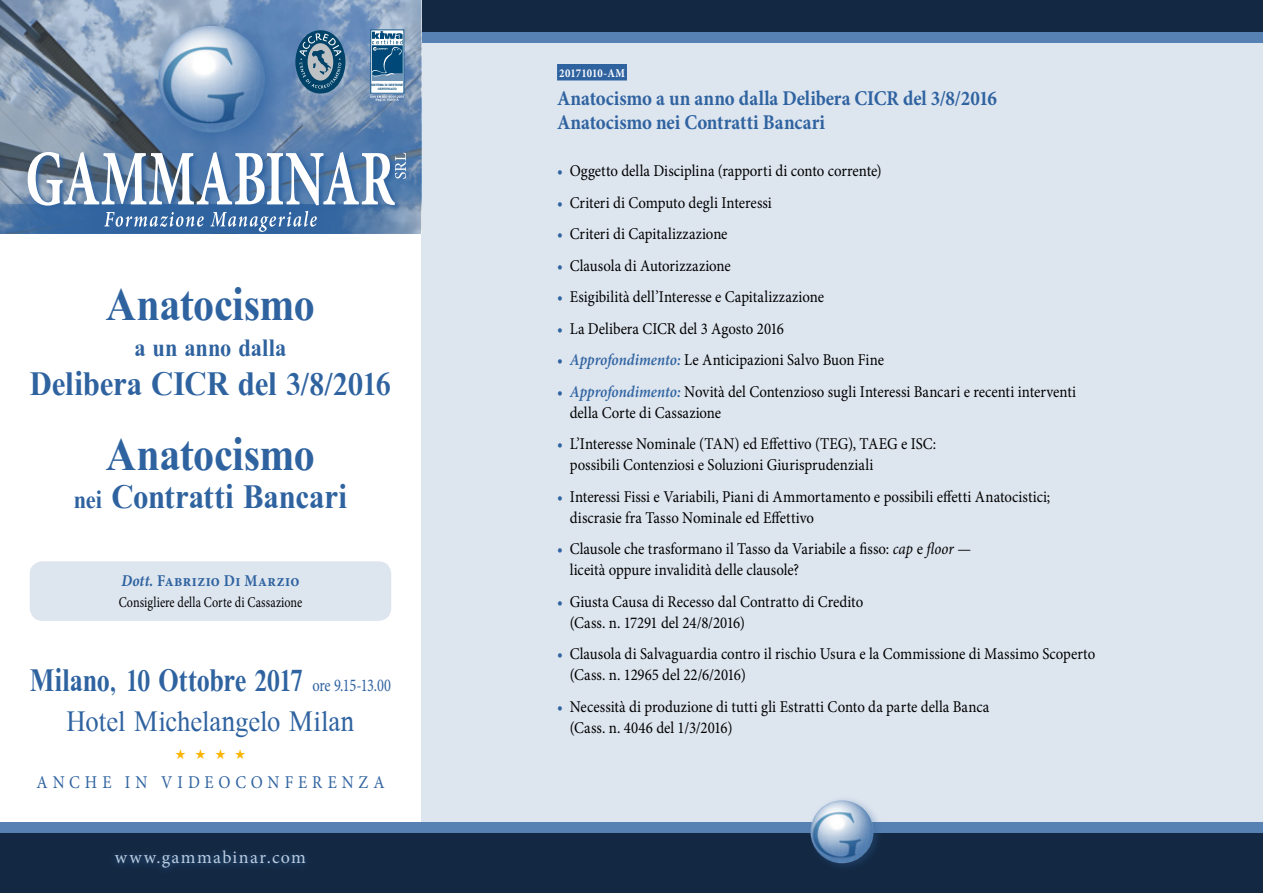
<style>
.page{position:relative;width:1263px;height:893px;background:#fff}
.page>*{position:absolute;margin:0;border:0;box-sizing:border-box;transform-origin:0 0}
.t1{font:700 45px "Galatia SIL";letter-spacing:-.015em;color:#2f63a0;scale:.9 1}
.t2{font:700 33px "Galatia SIL";letter-spacing:-.005em;color:#2f63a0;scale:.9 1}
.t3{font:700 31.5px "Galatia SIL";letter-spacing:-.005em;color:#2f63a0;scale:.8 1}
.t4{font:28.5px "Galatia SIL";color:#2f63a0;scale:.9 1}
.t5{font:700 24px "Galatia SIL";color:#2f63a0;scale:.9 1}
.t6{font:700 21px/24px "Minion Pro";letter-spacing:-.005em;color:#2f63a0;scale:.9 1}
.t7{font:18px "Minion Pro";letter-spacing:.3em;color:#2f63a0;scale:.9 1}
.t8{font:18px "Minion Pro";letter-spacing:.08em;color:#bbcce0}
.t9{font:16.5px/21px "Minion Pro";letter-spacing:.005em;color:#000;scale:.9 1}
.t10{font:700 16.5px "Minion Pro";letter-spacing:.03em;color:#2f63a0;scale:.89 1}
.t11{font:15px "Minion Pro";letter-spacing:.01em;color:#000;scale:.81 1}
.t12{font:700 12px "Minion Pro";letter-spacing:.005em;color:#fff;scale:.89 1}
.t13{font:700 3px/4.2px "Arial";letter-spacing:-.04em;color:#004877;text-align:center}
.s1{font-size:24px}
.s2{font-style:italic}
.s3{font-family:"Minion Pro";font-weight:400;font-size:18px}
.s4{color:#2f63a0}
.s5{font-weight:600;font-style:italic;color:#2f63a0}
</style>
<div class="page">
<div style="left:421px;top:0;width:842px;height:893px;background:#dde5ef"></div>
<div style="left:0;top:0;width:1263px;height:43px;background:#5781b2"></div>
<div style="left:0;top:0;width:1263px;height:31px;background:#132842"></div>
<div style="left:0;top:822px;width:1263px;height:71px;background:#5781b2"></div>
<div style="left:0;top:833px;width:1263px;height:60px;background:#132842"></div>
<div style="left:108px;top:844px;width:205px;height:32px;background:#2f63a0;opacity:.81"></div>
<div style="left:807px;top:796px;width:77px;height:77px;background:#2f63a0;opacity:.32"></div>
<img style="left:810px;top:800px;width:63px;height:63px;border-radius:31px">
<div style="left:557px;top:64px;width:70px;height:17px;background:#2f63a0"></div>
<svg style="left:0;top:0;width:421px;height:152px;background:#7c94b0"></svg>
<div style="left:144px;top:11px;width:146px;height:146px;background:#2f63a0;opacity:.81"></div>
<img style="left:158px;top:26px;width:107px;height:107px;border-radius:53px">
<svg style="left:26px;top:150px;width:377px;height:2px"></svg>
<svg style="left:0;top:152px;width:421px;height:82px"></svg>
<svg style="left:370px;top:96px;width:34px;height:5px"></svg>
<div style="left:371px;top:30px;width:33px;height:63px;background:#fff"></div>
<div style="left:372px;top:73px;width:31px;height:8px;background:#7094b5"></div>
<svg style="left:372px;top:31px;width:31px;height:46px"></svg>
<div style="left:295px;top:30px;width:50px;height:64px;background:#004268;border-radius:50%"></div>
<svg style="left:299px;top:33px;width:42px;height:56px"></svg>
<div style="left:30px;top:561px;width:361px;height:60px;background:#dde5ef;border-radius:13px"></div>
<p class="t13" style="left:371px;top:82px;width:34px">SISTEMA DI GESTIONE<br>CERTIFICATO</p>
<h1 class="t1" style="left:106px;top:277px;width:234px">Anatocismo</h1>
<h3 class="t5" style="left:135px;top:333px;width:170px">a un anno dalla</h3>
<h2 class="t2" style="left:30px;top:363px;width:403px">Delibera CICR del 3/8/2016</h2>
<h1 class="t1" style="left:106px;top:427px;width:234px">Anatocismo</h1>
<h2 class="t2" style="left:74px;top:476px;width:305px"><span class="s1">nei</span> Contratti Bancari</h2>
<p class="t10" style="left:122px;top:569px;width:201px"><span class="s2">Dott.</span> Fabrizio Di Marzio</p>
<p class="t11" style="left:119px;top:592px;width:228px">Consigliere della Corte di Cassazione</p>
<h3 class="t3" style="left:30px;top:660px;width:453px">Milano, 10 Ottobre 2017 <span class="s3">ore 9.15-13.00</span></h3>
<h3 class="t4" style="left:67px;top:704px;width:321px">Hotel Michelangelo Milan</h3>
<p class="t7" style="left:36px;top:770px;width:388px">ANCHE IN VIDEOCONFERENZA</p>
<p class="t8" style="left:115px;top:846px;width:192px">www.gammabinar.com</p>
<p class="t12" style="left:559px;top:64px;width:76px">20171010-AM</p>
<p class="t6" style="left:557px;top:86px;width:490px">Anatocismo a un anno dalla Delibera CICR del 3/8/2016<br>Anatocismo nei Contratti Bancari</p>
<p class="t9" style="left:557px;top:160px;width:362px"><span class="s4">•</span> Oggetto della Disciplina (rapporti di conto corrente)</p>
<p class="t9" style="left:557px;top:192px;width:240px"><span class="s4">•</span> Criteri di Computo degli Interessi</p>
<p class="t9" style="left:557px;top:223px;width:191px"><span class="s4">•</span> Criteri di Capitalizzazione</p>
<p class="t9" style="left:557px;top:255px;width:195px"><span class="s4">•</span> Clausola di Autorizzazione</p>
<p class="t9" style="left:557px;top:286px;width:298px"><span class="s4">•</span> Esigibilità dell’Interesse e Capitalizzazione</p>
<p class="t9" style="left:557px;top:318px;width:254px"><span class="s4">•</span> La Delibera CICR del 3 Agosto 2016</p>
<p class="t9" style="left:557px;top:349px;width:365px"><span class="s4">•</span> <span class="s5">Approfondimento:</span> Le Anticipazioni Salvo Buon Fine</p>
<p class="t9" style="left:570px;top:381px;width:564px;text-indent:-13px"><span class="s4">•</span> <span class="s5">Approfondimento:</span> Novità del Contenzioso sugli Interessi Bancari e recenti interventi della Corte di Cassazione</p>
<p class="t9" style="left:570px;top:433px;width:408px;text-indent:-13px"><span class="s4">•</span> L’Interesse Nominale (TAN) ed Effettivo (TEG), TAEG e ISC: possibili Contenziosi e Soluzioni Giurisprudenziali</p>
<p class="t9" style="left:570px;top:486px;width:535px;text-indent:-13px"><span class="s4">•</span> Interessi Fissi e Variabili, Piani di Ammortamento e possibili effetti Anatocistici; discrasie fra Tasso Nominale ed Effettivo</p>
<p class="t9" style="left:570px;top:538px;width:447px;text-indent:-13px"><span class="s4">•</span> Clausole che trasformano il Tasso da Variabile a fisso: <span class="s2">cap</span> e <span class="s2">floor</span> — liceità oppure invalidità delle clausole?</p>
<p class="t9" style="left:570px;top:591px;width:328px;text-indent:-13px"><span class="s4">•</span> Giusta Causa di Recesso dal Contratto di Credito (Cass. n. 17291 del 24/8/2016)</p>
<p class="t9" style="left:570px;top:643px;width:585px;text-indent:-13px"><span class="s4">•</span> Clausola di Salvaguardia contro il rischio Usura e la Commissione di Massimo Scoperto (Cass. n. 12965 del 22/6/2016)</p>
<p class="t9" style="left:570px;top:696px;width:468px;text-indent:-13px"><span class="s4">•</span> Necessità di produzione di tutti gli Estratti Conto da parte della Banca (Cass. n. 4046 del 1/3/2016)</p>
</div>
